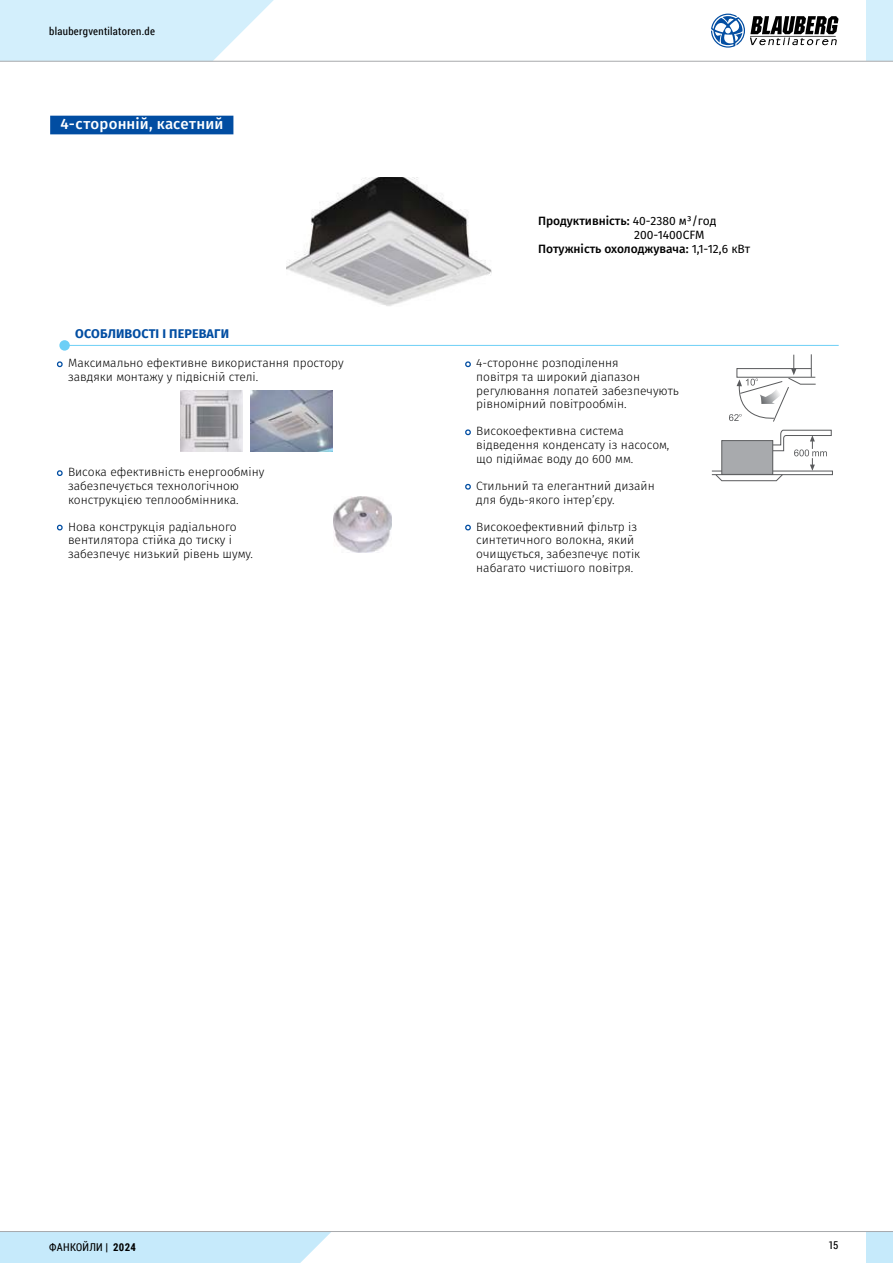
<style>
.page{position:relative;width:893px;height:1263px;background:#fff}
.page>*{position:absolute;margin:0;border:0;box-sizing:border-box;transform-origin:0 0}
.t1{font:500 15px "Fira Sans";letter-spacing:.01em;color:#fff}
.t2{font:700 12.6px "Fira Sans";letter-spacing:.01em;color:#014da2}
.t3{font:300 12px/13.6px "Fira Sans";color:#000}
.t4{font:500 12px "Fira Sans";color:#000}
.t5{font:12px "Fira Sans";color:#000}
.t6{font:10.8px "Roboto Condensed";letter-spacing:.025em;color:#000}
.s1{font-weight:400}
.s2{font-weight:700}
</style>
<div class="page">
<div style="left:866px;top:1231px;width:27px;height:32px;background:#c6eafb"></div>
<div style="left:0;top:1232px;width:331px;height:31px;background:#c6eafb"></div>
<hr style="left:0;top:1231px;width:893px;height:1px;background:#a7a9ac">
<div style="left:866px;top:0;width:27px;height:61px;background:#d3effc"></div>
<svg style="left:0;top:0;width:295px;height:61px"></svg>
<hr style="left:0;top:61px;width:893px;height:1px;background:#a7a9ac">
<svg style="left:711px;top:14px;width:127px;height:34px"></svg>
<svg style="left:729px;top:354px;width:87px;height:68px"></svg>
<div style="left:711px;top:471px;width:122px;height:4px;border:1px solid #595a5c"></div>
<svg style="left:715px;top:430px;width:117px;height:51px"></svg>
<hr style="left:65px;top:345px;width:774px;height:1px;background:#6dcff6">
<div style="left:59px;top:340px;width:11px;height:11px;background:#6dcff6;border-radius:50%"></div>
<img style="left:333px;top:497px;width:59px;height:55px">
<img style="left:181px;top:391px;width:61px;height:61px">
<img style="left:251px;top:391px;width:81px;height:61px">
<img style="left:287px;top:177px;width:204px;height:129px">
<svg style="left:56px;top:361px;width:7px;height:7px"></svg>
<svg style="left:465px;top:361px;width:6px;height:7px"></svg>
<svg style="left:465px;top:429px;width:6px;height:7px"></svg>
<svg style="left:465px;top:483px;width:6px;height:7px"></svg>
<svg style="left:465px;top:524px;width:6px;height:7px"></svg>
<svg style="left:56px;top:470px;width:7px;height:6px"></svg>
<svg style="left:56px;top:524px;width:7px;height:7px"></svg>
<div style="left:50px;top:116px;width:183px;height:18px;background:#014da2"></div>
<p class="t6" style="left:49px;top:23px;width:107px">blaubergventilatoren.de</p>
<p class="t1" style="left:60px;top:114px;width:164px">4-сторонній, касетний</p>
<p class="t2" style="left:75px;top:325px;width:155px">ОСОБЛИВОСТІ І ПЕРЕВАГИ</p>
<p class="t4" style="left:538px;top:212px;width:180px">Продуктивність: <span class="s1">40-2380 м³/год</span></p>
<p class="t5" style="left:634px;top:226px;width:72px">200-1400CFM</p>
<p class="t4" style="left:538px;top:241px;width:214px">Потужність охолоджувача: <span class="s1">1,1-12,6 кВт</span></p>
<p class="t3" style="left:68px;top:357px;width:277px">Максимально ефективне використання простору завдяки монтажу у підвісній стелі.</p>
<p class="t3" style="left:476px;top:357px;width:204px">4-стороннє розподілення<br>повітря та широкий діапазон регулювання лопатей забезпечують рівномірний повітрообмін.</p>
<p class="t3" style="left:476px;top:425px;width:195px">Високоефективна система відведення конденсату із насосом, що підіймає воду до 600 мм.</p>
<p class="t3" style="left:476px;top:480px;width:180px">Стильний та елегантний дизайн для будь-якого інтер’єру.</p>
<p class="t3" style="left:476px;top:521px;width:165px">Високоефективний фільтр із синтетичного волокна, який очищується, забезпечує потік набагато чистішого повітря.</p>
<p class="t3" style="left:68px;top:466px;width:198px">Висока ефективність енергообміну забезпечується технологічною конструкцією теплообмінника.</p>
<p class="t3" style="left:68px;top:521px;width:187px">Нова конструкція радіального вентилятора стійка до тиску і забезпечує низький рівень шуму.</p>
<p class="t6" style="left:49px;top:1239px;width:88px">ФАНКОЙЛИ <span class="s2">| 2024</span></p>
<p class="t6" style="left:828px;top:1238px;width:12px">15</p>
</div>
